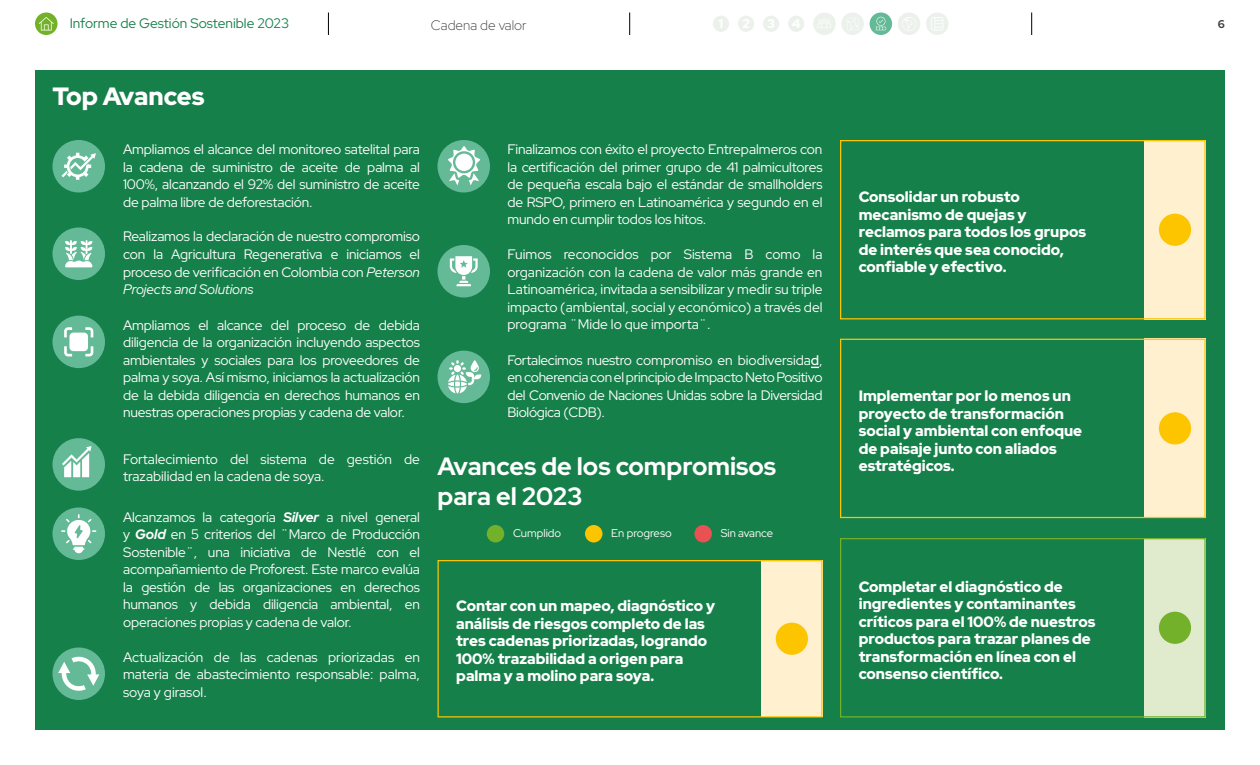
<style>
.page{position:relative;width:1260px;height:765px;background:#fff}
.page>*{position:absolute;margin:0;border:0;box-sizing:border-box;transform-origin:0 0}
.t1{font:700 25px/30px "Red Hat Display";color:#fff}
.t2{font:900 25px "Red Hat Display";letter-spacing:-.005em;color:#fff}
.t3{font:900 15px/17.5px "Red Hat Display";color:#fff}
.t4{font:13.75px/17.5px "Red Hat Display";letter-spacing:-.01em;color:#fff;text-align:justify}
.t5{font:13.75px "Red Hat Display";color:#16804a}
.t6{font:300 13.75px "Red Hat Display";color:#3c3c3b}
.t7{font:11.25px "Red Hat Display";color:#fff}
.t8{font:700 11.25px "Red Hat Display";color:#3c3c3b}
.s1{font-style:italic}
.s2{font-weight:700;font-style:italic}
.s3{font-weight:500}
</style>
<div class="page">
<div style="left:35px;top:70px;width:1190px;height:660px;background:#16804a"></div>
<div style="left:1144px;top:140px;width:62px;height:179px;background:#fff0cf"></div>
<div style="left:1144px;top:339px;width:62px;height:179px;background:#fff0cf"></div>
<div style="left:1144px;top:538px;width:62px;height:180px;background:#e0ebce"></div>
<div style="left:761px;top:560px;width:61px;height:157px;background:#fff0cf"></div>
<div style="left:438px;top:140px;width:52px;height:52px;background:#64ba96;border-radius:50%"></div>
<div style="left:52px;top:140px;width:53px;height:52px;background:#64ba96;border-radius:50%"></div>
<svg style="left:62px;top:153px;width:34px;height:27px"></svg>
<div style="left:52px;top:508px;width:53px;height:52px;background:#64ba96;border-radius:50%"></div>
<svg style="left:61px;top:514px;width:35px;height:39px"></svg>
<div style="left:438px;top:245px;width:52px;height:53px;background:#64ba96;border-radius:50%"></div>
<svg style="left:450px;top:256px;width:28px;height:30px"></svg>
<svg style="left:448px;top:146px;width:32px;height:39px"></svg>
<div style="left:52px;top:438px;width:53px;height:53px;background:#64ba96;border-radius:50%"></div>
<svg style="left:62px;top:446px;width:29px;height:31px"></svg>
<div style="left:52px;top:647px;width:53px;height:53px;background:#64ba96;border-radius:50%"></div>
<svg style="left:58px;top:655px;width:41px;height:37px"></svg>
<div style="left:52px;top:316px;width:53px;height:52px;background:#64ba96;border-radius:50%"></div>
<svg style="left:64px;top:327px;width:29px;height:29px"></svg>
<div style="left:438px;top:351px;width:52px;height:52px;background:#64ba96;border-radius:50%"></div>
<svg style="left:448px;top:360px;width:33px;height:34px"></svg>
<div style="left:52px;top:228px;width:53px;height:52px;background:#64ba96;border-radius:50%"></div>
<svg style="left:65px;top:240px;width:27px;height:27px"></svg>
<div style="left:694px;top:525px;width:18px;height:17px;background:#ea5153;border-radius:50%"></div>
<div style="left:585px;top:525px;width:17px;height:17px;background:#fdc400;border-radius:50%"></div>
<div style="left:487px;top:525px;width:17px;height:17px;background:#72b129;border-radius:50%"></div>
<div style="left:438px;top:560px;width:384px;height:158px;border:1px solid #fdc400"></div>
<div style="left:840px;top:538px;width:366px;height:180px;border:1px solid #72b129"></div>
<div style="left:840px;top:339px;width:366px;height:179px;border:1px solid #fdc400"></div>
<div style="left:840px;top:140px;width:366px;height:179px;border:1px solid #fdc400"></div>
<div style="left:776px;top:623px;width:32px;height:32px;background:#fdc400;border-radius:50%"></div>
<div style="left:1159px;top:214px;width:32px;height:32px;background:#fdc400;border-radius:50%"></div>
<div style="left:1159px;top:412px;width:32px;height:32px;background:#fdc400;border-radius:50%"></div>
<div style="left:1159px;top:612px;width:32px;height:32px;background:#72b129;border-radius:50%"></div>
<svg style="left:328px;top:12px;width:1px;height:23px"></svg>
<svg style="left:629px;top:12px;width:1px;height:23px"></svg>
<svg style="left:1031px;top:12px;width:1px;height:23px"></svg>
<svg style="left:35px;top:12px;width:23px;height:23px"></svg>
<svg style="left:39px;top:17px;width:15px;height:14px"></svg>
<div style="left:926px;top:12px;width:23px;height:23px;background:#ecf1ec;border-radius:50%"></div>
<svg style="left:931px;top:17px;width:12px;height:13px"></svg>
<div style="left:713px;top:16px;width:16px;height:16px;background:#ecf1ec;border-radius:50%"></div>
<div style="left:738px;top:16px;width:16px;height:16px;background:#ecf1ec;border-radius:50%"></div>
<div style="left:763px;top:16px;width:16px;height:16px;background:#ecf1ec;border-radius:50%"></div>
<div style="left:788px;top:16px;width:16px;height:16px;background:#ecf1ec;border-radius:50%"></div>
<div style="left:813px;top:12px;width:23px;height:23px;background:#ecf1ec;border-radius:50%"></div>
<svg style="left:818px;top:18px;width:13px;height:10px"></svg>
<div style="left:841px;top:12px;width:23px;height:23px;background:#ecf1ec;border-radius:50%"></div>
<div style="left:870px;top:12px;width:22px;height:23px;background:#64ba96;border-radius:50%"></div>
<svg style="left:876px;top:17px;width:10px;height:13px"></svg>
<div style="left:898px;top:12px;width:22px;height:23px;background:#ecf1ec;border-radius:50%"></div>
<svg style="left:902px;top:17px;width:14px;height:14px"></svg>
<p class="t5" style="left:70px;top:14px;width:221px">Informe de Gestión Sostenible 2023</p>
<p class="t6" style="left:431px;top:16px;width:97px">Cadena de valor</p>
<p class="t8" style="left:1218px;top:16px;width:9px">6</p>
<h1 class="t2" style="left:52px;top:80px;width:154px">Top Avances</h1>
<p class="t4" style="left:123px;top:140px;width:298px">Ampliamos el alcance del monitoreo satelital para la cadena de suministro de aceite de palma al 100%, alcanzando el 92% del suministro de aceite de palma libre de deforestación.</p>
<p class="t4" style="left:123px;top:228px;width:298px">Realizamos la declaración de nuestro compromiso con la Agricultura Regenerativa e iniciamos el proceso de verificación en Colombia con <span class="s1">Peterson Projects and Solutions</span></p>
<p class="t4" style="left:123px;top:316px;width:298px">Ampliamos el alcance del proceso de debida diligencia de la organización incluyendo aspectos ambientales y sociales para los proveedores de palma y soya. Así mismo, iniciamos la actualización de la debida diligencia en derechos humanos en nuestras operaciones propias y cadena de valor.</p>
<p class="t4" style="left:123px;top:450px;width:298px">Fortalecimiento del sistema de gestión de trazabilidad en la cadena de soya.</p>
<p class="t4" style="left:123px;top:508px;width:298px">Alcanzamos la categoría <span class="s2">Silver</span> a nivel general y <span class="s2">Gold</span> en 5 criterios del ¨Marco de Producción Sostenible¨, una iniciativa de Nestlé con el acompañamiento de Proforest. Este marco evalúa la gestión de las organizaciones en derechos humanos y debida diligencia ambiental, en operaciones propias y cadena de valor.</p>
<p class="t4" style="left:123px;top:648px;width:298px">Actualización de las cadenas priorizadas en materia de abastecimiento responsable: palma, soya y girasol.</p>
<p class="t4" style="left:508px;top:140px;width:316px">Finalizamos con éxito el proyecto Entrepalmeros con la certificación del primer grupo de 41 palmicultores de pequeña escala bajo el estándar de smallholders de RSPO, primero en Latinoamérica y segundo en el mundo en cumplir todos los hitos.</p>
<p class="t4" style="left:508px;top:245px;width:317px">Fuimos reconocidos por Sistema B como la organización con la cadena de valor más grande en Latinoamérica, invitada a sensibilizar y medir su triple impacto (ambiental, social y económico) a través del programa ¨Mide lo que importa¨.</p>
<p class="t4" style="left:508px;top:351px;width:317px">Fortalecimos nuestro compromiso en biodiversida<span class="s3">d</span>, en coherencia con el principio de Impacto Neto Positivo del Convenio de Naciones Unidas sobre la Diversidad Biológica (CDB).</p>
<h1 class="t1" style="left:438px;top:451px;width:340px">Avances de los compromisos para el 2023</h1>
<p class="t7" style="left:513px;top:526px;width:50px">Cumplido</p>
<p class="t7" style="left:611px;top:526px;width:62px">En progreso</p>
<p class="t7" style="left:721px;top:526px;width:54px">Sin avance</p>
<p class="t3" style="left:456px;top:597px;width:260px">Contar con un mapeo, diagnóstico y análisis de riesgos completo de las tres cadenas priorizadas, logrando<br>100% trazabilidad a origen para palma y a molino para soya.</p>
<p class="t3" style="left:859px;top:188px;width:229px">Consolidar un robusto mecanismo de quejas y reclamos para todos los grupos de interés que sea conocido, confiable y efectivo.</p>
<p class="t3" style="left:859px;top:387px;width:225px">Implementar por lo menos un proyecto de transformación social y ambiental con enfoque de paisaje junto con aliados estratégicos.</p>
<p class="t3" style="left:859px;top:578px;width:238px">Completar el diagnóstico de ingredientes y contaminantes críticos para el 100% de nuestros productos para trazar planes de transformación en línea con el consenso científico.</p>
</div>
